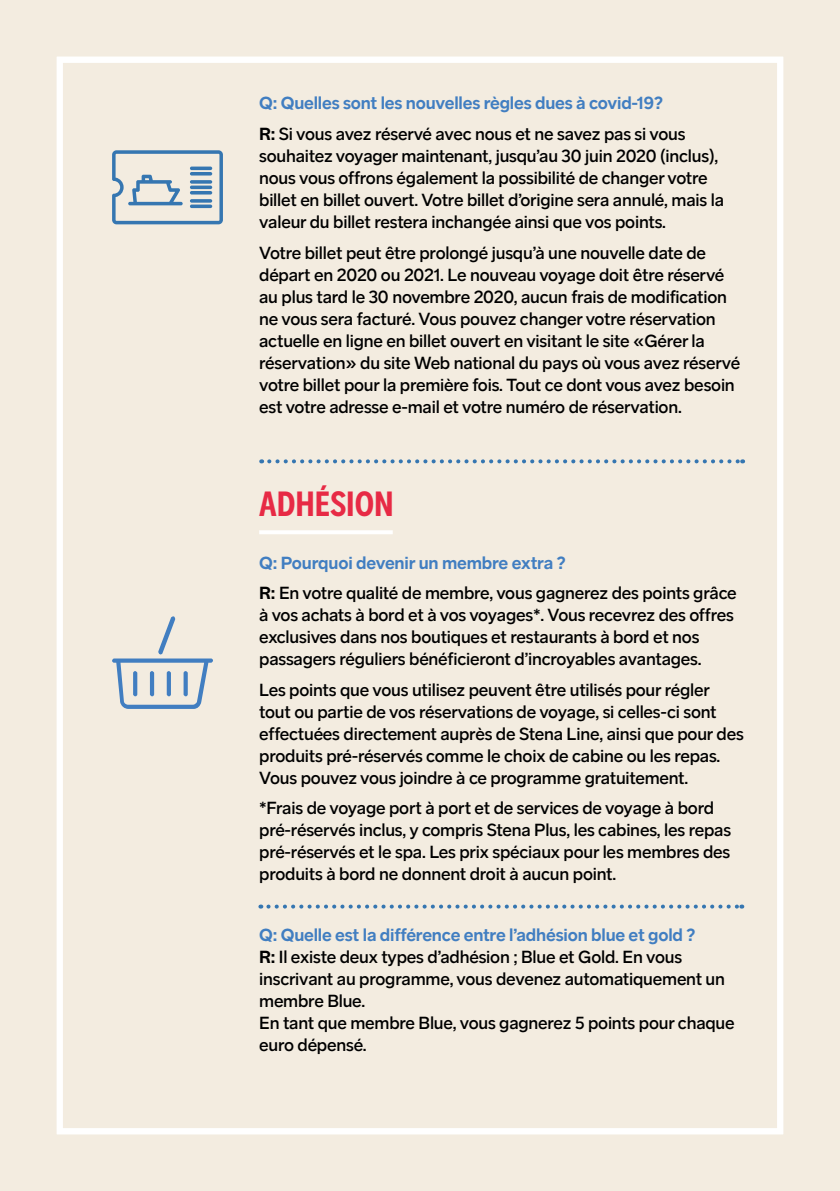
<style>
.page{position:relative;width:840px;height:1191px;background:#fff}
.page>*{position:absolute;margin:0;border:0;box-sizing:border-box;transform-origin:0 0}
.t1{font:700 condensed 36px "Stena Sans";color:#e72a45}
.t2{font:500 18px/22px "Stena Sans";letter-spacing:-.01em;color:#000}
.t3{font:700 18px/30.6px "Stena Sans";letter-spacing:-.01em;color:#417ec1}
.s1{color:#000}
.s2{font-weight:500;color:#000}
.s3{font-weight:700;color:#417ec1}
.s4{font-weight:700}
</style>
<div class="page">
<div style="left:0;top:0;width:839px;height:1191px;background:#f3ece0"></div>
<svg style="left:112px;top:150px;width:111px;height:74px"></svg>
<div style="left:57px;top:57px;width:725px;height:1077px;border:6px solid #fff"></div>
<svg style="left:269px;top:459px;width:473px;height:4px"></svg>
<svg style="left:268px;top:904px;width:474px;height:4px"></svg>
<svg style="left:112px;top:616px;width:101px;height:93px"></svg>
<hr style="left:259px;top:530px;width:133px;height:4px;background:#fff">
<p class="t3" style="left:259px;top:88px;width:427px">Q: Quelles sont les nouvelles règles dues à covid-19?<br><span class="s1">R:</span> <span class="s2">Si vous avez réservé avec nous et ne savez pas si vous</span></p>
<p class="t2" style="left:259px;top:145px;width:466px">souhaitez voyager maintenant, jusqu’au 30 juin 2020 (inclus), nous vous offrons également la possibilité de changer votre billet en billet ouvert. Votre billet d’origine sera annulé, mais la valeur du billet restera inchangée ainsi que vos points.</p>
<p class="t2" style="left:259px;top:241px;width:482px">Votre billet peut être prolongé jusqu’à une nouvelle date de départ en 2020 ou 2021. Le nouveau voyage doit être réservé au plus tard le 30 novembre 2020, aucun frais de modification ne vous sera facturé. Vous pouvez changer votre réservation actuelle en ligne en billet ouvert en visitant le site «Gérer la réservation» du site Web national du pays où vous avez réservé votre billet pour la première fois. Tout ce dont vous avez besoin est votre adresse e-mail et votre numéro de réservation.</p>
<h1 class="t1" style="left:259px;top:483px;width:136px">ADHÉSION</h1>
<p class="t2" style="left:259px;top:547px;width:478px;line-height:30.6px"><span class="s3">Q: Pourquoi devenir un membre extra ?<br></span><span class="s4">R:</span> En votre qualité de membre, vous gagnerez des points grâce</p>
<p class="t2" style="left:259px;top:604px;width:476px">à vos achats à bord et à vos voyages*. Vous recevrez des offres exclusives dans nos boutiques et restaurants à bord et nos passagers réguliers bénéficieront d’incroyables avantages.</p>
<p class="t2" style="left:259px;top:679px;width:486px">Les points que vous utilisez peuvent être utilisés pour régler tout ou partie de vos réservations de voyage, si celles-ci sont effectuées directement auprès de Stena Line, ainsi que pour des produits pré-réservés comme le choix de cabine ou les repas.<br>Vous pouvez vous joindre à ce programme gratuitement.</p>
<p class="t2" style="left:259px;top:797px;width:473px">*Frais de voyage port à port et de services de voyage à bord pré-réservés inclus, y compris Stena Plus, les cabines, les repas pré-réservés et le spa. Les prix spéciaux pour les membres des produits à bord ne donnent droit à aucun point.</p>
<p class="t2" style="left:259px;top:924px;width:476px"><span class="s3">Q: Quelle est la différence entre l’adhésion blue et gold ?<br></span><span class="s4">R:</span> Il existe deux types d’adhésion ; Blue et Gold. En vous inscrivant au programme, vous devenez automatiquement un membre Blue.<br>En tant que membre Blue, vous gagnerez 5 points pour chaque euro dépensé.</p>
</div>
